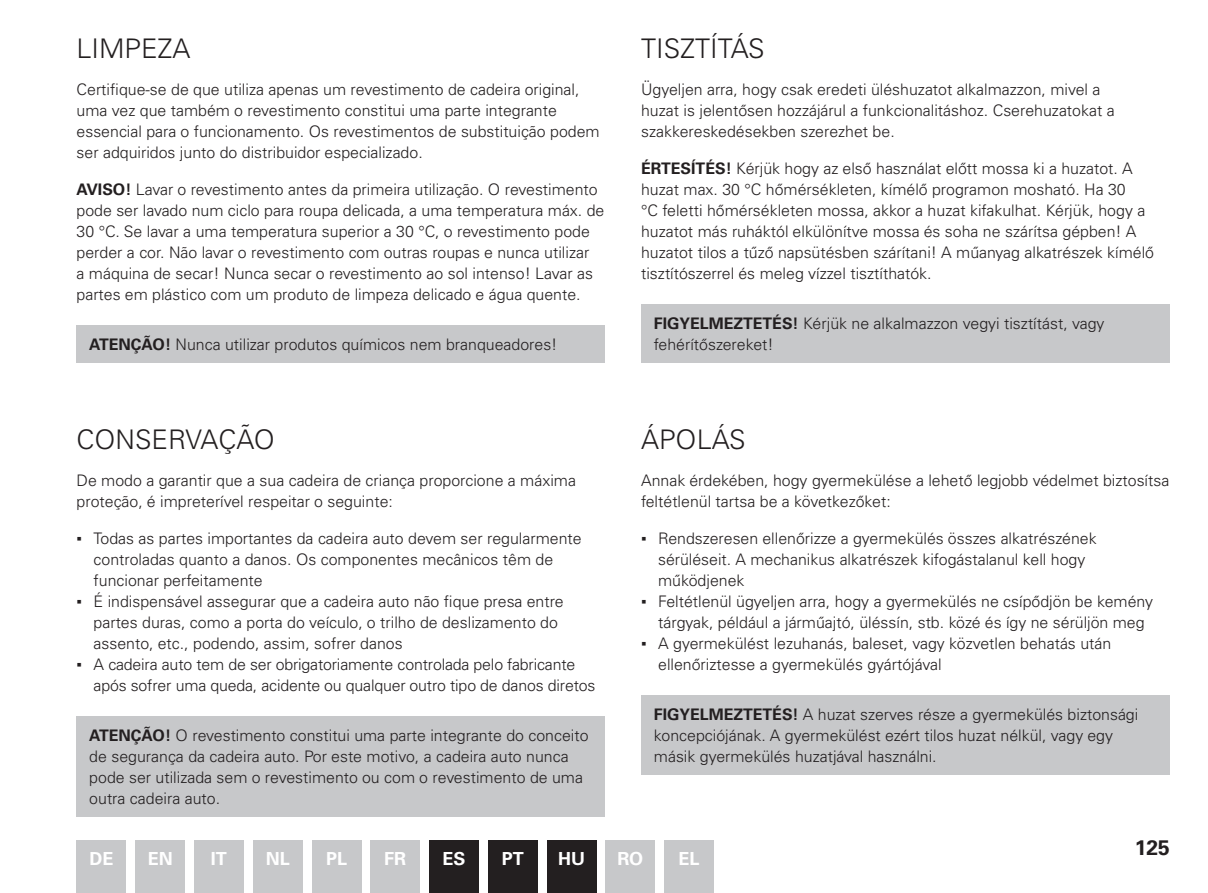
<style>
.page{position:relative;width:1208px;height:893px;background:#fff}
.page>*{position:absolute;margin:0;border:0;box-sizing:border-box;transform-origin:0 0}
.t1{font:300 27px "Univers LT Pro 45";color:#231f20}
.t2{font:700 21px "Univers LT Pro 65";color:#231f20}
.t3{font:700 18px "Univers LT Pro 65";color:#fff}
.t4{font:300 15.9px/21px "Univers LT Pro 45";color:#231f20}
.s1{font-family:"Univers LT Pro 65";font-weight:700}
.s2{font-family:"Arial";font-weight:400}
</style>
<div class="page">
<div style="left:77px;top:840px;width:49px;height:53px;background:#c7c8ca"></div>
<div style="left:312px;top:840px;width:49px;height:53px;background:#c7c8ca"></div>
<div style="left:194px;top:840px;width:50px;height:53px;background:#c7c8ca"></div>
<div style="left:429px;top:840px;width:50px;height:53px;background:#231f20"></div>
<div style="left:547px;top:840px;width:49px;height:53px;background:#231f20"></div>
<div style="left:135px;top:840px;width:50px;height:53px;background:#c7c8ca"></div>
<div style="left:370px;top:840px;width:50px;height:53px;background:#c7c8ca"></div>
<div style="left:253px;top:840px;width:49px;height:53px;background:#c7c8ca"></div>
<div style="left:488px;top:840px;width:49px;height:53px;background:#231f20"></div>
<div style="left:605px;top:840px;width:50px;height:53px;background:#c7c8ca"></div>
<div style="left:664px;top:840px;width:50px;height:53px;background:#c7c8ca"></div>
<div style="left:77px;top:716px;width:528px;height:100px;background:#c7c8ca"></div>
<div style="left:77px;top:325px;width:528px;height:37px;background:#c7c8ca"></div>
<div style="left:641px;top:695px;width:528px;height:79px;background:#c7c8ca"></div>
<div style="left:641px;top:304px;width:528px;height:58px;background:#c7c8ca"></div>
<h1 class="t1" style="left:77px;top:32px;width:116px">LIMPEZA</h1>
<p class="t4" style="left:77px;top:79px;width:524px">Certifique-se de que utiliza apenas um revestimento de cadeira original, uma vez que também o revestimento constitui uma parte integrante essencial para o funcionamento. Os revestimentos de substituição podem ser adquiridos junto do distribuidor especializado.</p>
<p class="t4" style="left:77px;top:179px;width:529px"><span class="s1">AVISO!</span> Lavar o revestimento antes da primeira utilização. O revestimento pode ser lavado num ciclo para roupa delicada, a uma temperatura máx. de 30 °C. Se lavar a uma temperatura superior a 30 °C, o revestimento pode perder a cor. Não lavar o revestimento com outras roupas e nunca utilizar<br>a máquina de secar! Nunca secar o revestimento ao sol intenso! Lavar as partes em plástico com um produto de limpeza delicado e água quente.</p>
<p class="t4" style="left:89px;top:333px;width:470px"><span class="s1">ATENÇÃO!</span> Nunca utilizar produtos químicos nem branqueadores!</p>
<h1 class="t1" style="left:77px;top:423px;width:200px">CONSERVAÇÃO</h1>
<p class="t4" style="left:77px;top:470px;width:501px">De modo a garantir que a sua cadeira de criança proporcione a máxima proteção, é impreterível respeitar o seguinte:</p>
<p class="t4" style="left:94px;top:528px;width:489px;text-indent:-17px"><span class="s2">▪</span> Todas as partes importantes da cadeira auto devem ser regularmente controladas quanto a danos. Os componentes mecânicos têm de funcionar perfeitamente</p>
<p class="t4" style="left:94px;top:591px;width:472px;text-indent:-17px"><span class="s2">▪</span> É indispensável assegurar que a cadeira auto não fique presa entre partes duras, como a porta do veículo, o trilho de deslizamento do assento, etc., podendo, assim, sofrer danos</p>
<p class="t4" style="left:94px;top:654px;width:503px;text-indent:-17px"><span class="s2">▪</span> A cadeira auto tem de ser obrigatoriamente controlada pelo fabricante após sofrer uma queda, acidente ou qualquer outro tipo de danos diretos</p>
<p class="t4" style="left:89px;top:724px;width:501px"><span class="s1">ATENÇÃO!</span> O revestimento constitui uma parte integrante do conceito de segurança da cadeira auto. Por este motivo, a cadeira auto nunca pode ser utilizada sem o revestimento ou com o revestimento de uma outra cadeira auto.</p>
<h1 class="t1" style="left:641px;top:32px;width:125px">TISZTÍTÁS</h1>
<p class="t4" style="left:641px;top:79px;width:475px">Ügyeljen arra, hogy csak eredeti üléshuzatot alkalmazzon, mivel a huzat is jelentősen hozzájárul a funkcionalitáshoz. Cserehuzatokat a szakkereskedésekben szerezhet be.</p>
<p class="t4" style="left:641px;top:158px;width:514px"><span class="s1">ÉRTESÍTÉS!</span> Kérjük hogy az első használat előtt mossa ki a huzatot. A huzat max. 30 °C hőmérsékleten, kímélő programon mosható. Ha 30<br>°C feletti hőmérsékleten mossa, akkor a huzat kifakulhat. Kérjük, hogy a huzatot más ruháktól elkülönítve mossa és soha ne szárítsa gépben! A huzatot tilos a tűző napsütésben szárítani! A műanyag alkatrészek kímélő tisztítószerrel és meleg vízzel tisztíthatók.</p>
<p class="t4" style="left:654px;top:312px;width:452px"><span class="s1">FIGYELMEZTETÉS!</span> Kérjük ne alkalmazzon vegyi tisztítást, vagy fehérítőszereket!</p>
<h1 class="t1" style="left:641px;top:423px;width:106px">ÁPOLÁS</h1>
<p class="t4" style="left:641px;top:470px;width:530px">Annak érdekében, hogy gyermekülése a lehető legjobb védelmet biztosítsa feltétlenül tartsa be a következőket:</p>
<p class="t4" style="left:658px;top:528px;width:440px;text-indent:-17px"><span class="s2">▪</span> Rendszeresen ellenőrizze a gyermekülés összes alkatrészének sérüléseit. A mechanikus alkatrészek kifogástalanul kell hogy működjenek</p>
<p class="t4" style="left:641px;top:591px;width:513px;text-align:center"><span class="s2">▪</span> Feltétlenül ügyeljen arra, hogy a gyermekülés ne csípődjön be kemény tárgyak, például a járműajtó, üléssín, stb. közé és így ne sérüljön meg</p>
<p class="t4" style="left:658px;top:633px;width:454px;text-indent:-17px"><span class="s2">▪</span> A gyermekülést lezuhanás, baleset, vagy közvetlen behatás után ellenőriztesse a gyermekülés gyártójával</p>
<p class="t4" style="left:654px;top:703px;width:486px"><span class="s1">FIGYELMEZTETÉS!</span> A huzat szerves része a gyermekülés biztonsági koncepciójának. A gyermekülést ezért tilos huzat nélkül, vagy egy másik gyermekülés huzatjával használni.</p>
<p class="t3" style="left:89px;top:846px;width:25px">DE</p>
<p class="t3" style="left:148px;top:846px;width:27px">EN</p>
<p class="t3" style="left:211px;top:846px;width:18px">IT</p>
<p class="t3" style="left:266px;top:846px;width:26px">NL</p>
<p class="t3" style="left:326px;top:846px;width:23px">PL</p>
<p class="t3" style="left:384px;top:846px;width:24px">FR</p>
<p class="t3" style="left:442px;top:846px;width:25px">ES</p>
<p class="t3" style="left:502px;top:846px;width:23px">PT</p>
<p class="t3" style="left:558px;top:846px;width:28px">HU</p>
<p class="t3" style="left:617px;top:846px;width:27px">RO</p>
<p class="t3" style="left:678px;top:846px;width:23px">EL</p>
<h2 class="t2" style="left:1134px;top:833px;width:37px">125</h2>
</div>
